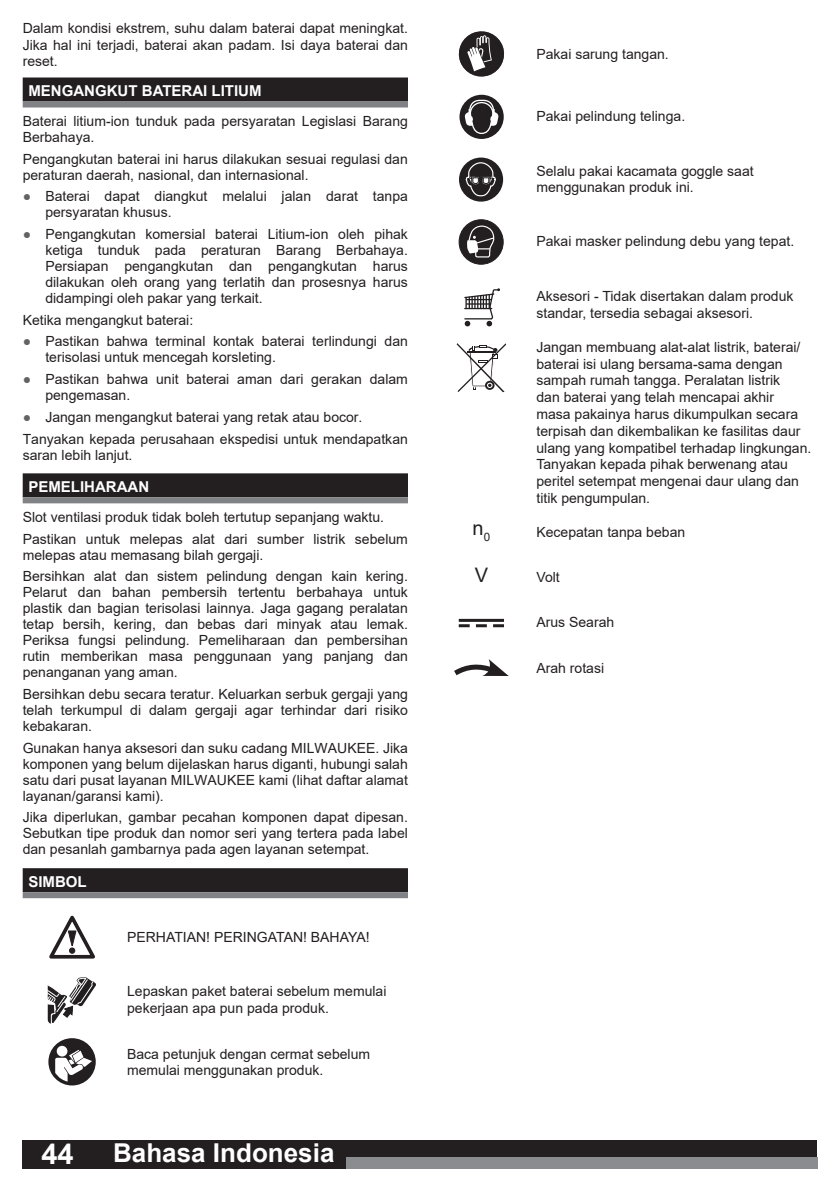
<style>
.page{position:relative;width:840px;height:1191px;background:#fff}
.page>*{position:absolute;margin:0;border:0;box-sizing:border-box;transform-origin:0 0}
.t1{font:700 29px "Arial";color:#fff}
.t2{font:700 26px "Arial";color:#fff}
.t3{font:20px "Arial";color:#231f20}
.t4{font:700 15px "Arial";color:#fff}
.t5{font:14px/16px "Arial";color:#231f20}
.s1{color:#636366}
</style>
<div class="page">
<div style="left:22px;top:1140px;width:794px;height:28px;background:#231f20"></div>
<div style="left:346px;top:1157px;width:470px;height:11px;background:#8a8c8f"></div>
<div style="left:23px;top:77px;width:385px;height:24px;background:#231f20"></div>
<div style="left:23px;top:101px;width:385px;height:6px;background:#808285"></div>
<div style="left:23px;top:473px;width:385px;height:24px;background:#231f20"></div>
<div style="left:23px;top:497px;width:385px;height:6px;background:#808285"></div>
<div style="left:23px;top:868px;width:385px;height:24px;background:#231f20"></div>
<div style="left:23px;top:892px;width:385px;height:6px;background:#808285"></div>
<svg style="left:49px;top:915px;width:46px;height:44px"></svg>
<div style="left:46px;top:974px;width:52px;height:51px;border:1px solid #fff;border-radius:5px"></div>
<svg style="left:47px;top:977px;width:49px;height:47px"></svg>
<div style="left:48px;top:1038px;width:48px;height:47px;background:#231f20;border-radius:50%"></div>
<svg style="left:57px;top:1045px;width:10px;height:11px"></svg>
<svg style="left:55px;top:1049px;width:37px;height:32px"></svg>
<svg style="left:458px;top:31px;width:46px;height:46px"></svg>
<div style="left:455px;top:91px;width:51px;height:51px;border:1px solid #fff;border-radius:5px"></div>
<div style="left:459px;top:95px;width:44px;height:44px;background:#231f20;border-radius:50%"></div>
<svg style="left:464px;top:99px;width:34px;height:37px"></svg>
<div style="left:455px;top:153px;width:51px;height:51px;border:1px solid #fff;border-radius:5px"></div>
<svg style="left:458px;top:157px;width:45px;height:45px"></svg>
<svg style="left:455px;top:162px;width:51px;height:231px"></svg>
<svg style="left:458px;top:624px;width:11px;height:3px"></svg>
<svg style="left:493px;top:624px;width:10px;height:3px"></svg>
<svg style="left:475px;top:624px;width:11px;height:3px"></svg>
<hr style="left:458px;top:619px;width:45px;height:3px;background:#231f20">
<svg style="left:454px;top:659px;width:54px;height:17px"></svg>
<p class="t5" style="left:23px;top:21px;width:386px;line-height:16.8px;text-align:justify">Dalam kondisi ekstrem, suhu dalam baterai dapat meningkat.<br>Jika hal ini terjadi, baterai akan padam. Isi daya baterai dan reset.</p>
<p class="t4" style="left:28px;top:85px;width:235px">MENGANGKUT BATERAI LITIUM</p>
<p class="t5" style="left:23px;top:114px;width:386px">Baterai litium-ion tunduk pada persyaratan Legislasi Barang<br>Berbahaya.</p>
<p class="t5" style="left:23px;top:152px;width:386px">Pengangkutan baterai ini harus dilakukan sesuai regulasi dan peraturan daerah, nasional, dan internasional.</p>
<p class="t5" style="left:45px;top:190px;width:364px;text-indent:-23px"><span class="s1">●</span> Baterai dapat diangkut melalui jalan darat tanpa persyaratan khusus.</p>
<p class="t5" style="left:45px;top:227px;width:364px;text-align:justify;text-indent:-23px"><span class="s1">●</span> Pengangkutan komersial baterai Litium-ion oleh pihak ketiga tunduk pada peraturan Barang Berbahaya.<br>Persiapan pengangkutan dan pengangkutan harus dilakukan oleh orang yang terlatih dan prosesnya harus didampingi oleh pakar yang terkait.</p>
<p class="t5" style="left:23px;top:313px;width:172px">Ketika mengangkut baterai:</p>
<p class="t5" style="left:45px;top:335px;width:364px;text-indent:-23px"><span class="s1">●</span> Pastikan bahwa terminal kontak baterai terlindungi dan terisolasi untuk mencegah korsleting.</p>
<p class="t5" style="left:45px;top:372px;width:364px;text-indent:-23px"><span class="s1">●</span> Pastikan bahwa unit baterai aman dari gerakan dalam pengemasan.</p>
<p class="t5" style="left:23px;top:407px;width:386px;line-height:21.6px"><span class="s1">●</span> Jangan mengangkut baterai yang retak atau bocor.<br>Tanyakan kepada perusahaan ekspedisi untuk mendapatkan</p>
<p class="t5" style="left:23px;top:448px;width:111px">saran lebih lanjut.</p>
<p class="t4" style="left:28px;top:481px;width:122px">PEMELIHARAAN</p>
<p class="t5" style="left:23px;top:507px;width:386px;line-height:21.6px">Slot ventilasi produk tidak boleh tertutup sepanjang waktu.<br>Pastikan untuk melepas alat dari sumber listrik sebelum</p>
<p class="t5" style="left:23px;top:545px;width:386px;line-height:21.6px">melepas atau memasang bilah gergaji.<br>Bersihkan alat dan sistem pelindung dengan kain kering.</p>
<p class="t5" style="left:23px;top:585px;width:386px;text-align:justify">Pelarut dan bahan pembersih tertentu berbahaya untuk plastik dan bagian terisolasi lainnya. Jaga gagang peralatan tetap bersih, kering, dan bebas dari minyak atau lemak.<br>Periksa fungsi pelindung. Pemeliharaan dan pembersihan rutin memberikan masa penggunaan yang panjang dan penanganan yang aman.</p>
<p class="t5" style="left:23px;top:687px;width:386px;text-align:justify">Bersihkan debu secara teratur. Keluarkan serbuk gergaji yang telah terkumpul di dalam gergaji agar terhindar dari risiko kebakaran.</p>
<p class="t5" style="left:23px;top:741px;width:386px;text-align:justify">Gunakan hanya aksesori dan suku cadang MILWAUKEE. Jika komponen yang belum dijelaskan harus diganti, hubungi salah satu dari pusat layanan MILWAUKEE kami (lihat daftar alamat layanan/garansi kami).</p>
<p class="t5" style="left:23px;top:810px;width:386px;text-align:justify">Jika diperlukan, gambar pecahan komponen dapat dipesan.<br>Sebutkan tipe produk dan nomor seri yang tertera pada label dan pesanlah gambarnya pada agen layanan setempat.</p>
<p class="t4" style="left:28px;top:875px;width:60px">SIMBOL</p>
<p class="t5" style="left:127px;top:930px;width:244px">PERHATIAN! PERINGATAN! BAHAYA!</p>
<p class="t5" style="left:127px;top:984px;width:261px;line-height:16.8px">Lepaskan paket baterai sebelum memulai pekerjaan apa pun pada produk.</p>
<p class="t5" style="left:127px;top:1046px;width:244px;line-height:16.8px">Baca petunjuk dengan cermat sebelum memulai menggunakan produk.</p>
<h1 class="t1" style="left:41px;top:1143px;width:34px">44</h1>
<h2 class="t2" style="left:113px;top:1143px;width:223px">Bahasa Indonesia</h2>
<p class="t5" style="left:536px;top:47px;width:134px">Pakai sarung tangan.</p>
<p class="t5" style="left:536px;top:110px;width:150px">Pakai pelindung telinga.</p>
<p class="t5" style="left:536px;top:164px;width:219px;line-height:16.8px">Selalu pakai kacamata goggle saat menggunakan produk ini.</p>
<p class="t5" style="left:536px;top:235px;width:259px">Pakai masker pelindung debu yang tepat.</p>
<p class="t5" style="left:536px;top:289px;width:258px;line-height:16.8px">Aksesori - Tidak disertakan dalam produk standar, tersedia sebagai aksesori.</p>
<p class="t5" style="left:536px;top:340px;width:276px;line-height:16.8px">Jangan membuang alat-alat listrik, baterai/ baterai isi ulang bersama-sama dengan sampah rumah tangga. Peralatan listrik<br>dan baterai yang telah mencapai akhir masa pakainya harus dikumpulkan secara terpisah dan dikembalikan ke fasilitas daur ulang yang kompatibel terhadap lingkungan.<br>Tanyakan kepada pihak berwenang atau peritel setempat mengenai daur ulang dan titik pengumpulan.</p>
<h3 class="t3" style="left:472px;top:516px;width:19px">n<sub>0</sub></h3>
<p class="t5" style="left:536px;top:525px;width:150px">Kecepatan tanpa beban</p>
<h3 class="t3" style="left:474px;top:563px;width:15px">V</h3>
<p class="t5" style="left:536px;top:570px;width:25px">Volt</p>
<p class="t5" style="left:536px;top:615px;width:79px">Arus Searah</p>
<p class="t5" style="left:536px;top:661px;width:69px">Arah rotasi</p>
</div>
